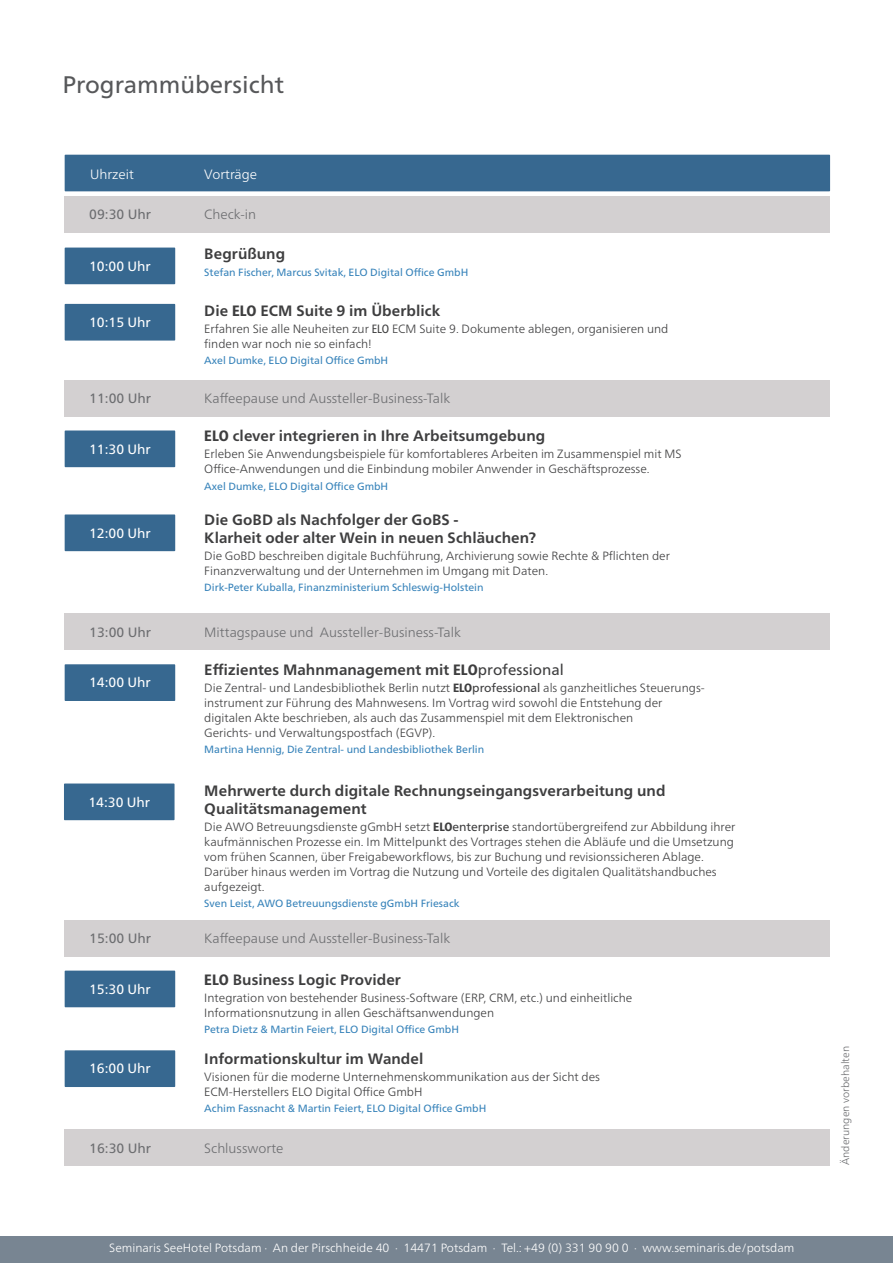
<style>
.page{position:relative;width:893px;height:1263px;background:#fff}
.page>*{position:absolute;margin:0;border:0;box-sizing:border-box;transform-origin:0 0}
.t1{font:24px "Frutiger Neue LTW1 G";color:#57585a}
.Vortragstitel{font:700 15px/18px "Frutiger Neue LTW1 G";letter-spacing:.005em;color:#3e3e3f}
.t2{font:300 13.5px "Frutiger Neue LTW1 G";color:#6c6d70}
.t3{font:13.5px "Frutiger Neue LTW1 G";color:#fff}
.t4{font:13.5px "Frutiger Neue LTW1 G";color:#6c6d70}
.t5{font:300 13.5px "Frutiger Neue LTW1 G";color:#fff}
.Beschreibung{font:300 12px/15px "Frutiger Neue LTW1 G";color:#3e3e3f}
.t6{font:300 12px "Frutiger Neue LTW1 G";color:#fff}
.Referent_1-_und_2_sp{font:10.5px "Frutiger Neue LTW1 G";color:#3783ba}
.t7{font:300 10.5px "Frutiger Neue LTW1 G";color:#6c6d70}
.s1{font-weight:800;font-stretch:condensed}
.s2{font-weight:400;font-stretch:condensed}
.s3{font-weight:400}
</style>
<div class="page">
<div style="left:0;top:1236px;width:893px;height:27px;background:#788592"></div>
<div style="left:65px;top:248px;width:110px;height:36px;background:#376890"></div>
<div style="left:65px;top:304px;width:110px;height:37px;background:#376890"></div>
<div style="left:65px;top:430px;width:110px;height:37px;background:#376890"></div>
<div style="left:65px;top:664px;width:110px;height:37px;background:#376890"></div>
<div style="left:65px;top:970px;width:110px;height:37px;background:#376890"></div>
<div style="left:65px;top:380px;width:765px;height:36px;background:#d3d0d1"></div>
<div style="left:65px;top:920px;width:765px;height:36px;background:#d3d0d1"></div>
<div style="left:65px;top:1129px;width:765px;height:37px;background:#d3d0d1"></div>
<div style="left:65px;top:613px;width:765px;height:37px;background:#d3d0d1"></div>
<div style="left:65px;top:196px;width:765px;height:37px;background:#d3d0d1"></div>
<div style="left:65px;top:155px;width:765px;height:36px;background:#376890"></div>
<div style="left:64px;top:783px;width:111px;height:37px;background:#376890"></div>
<div style="left:65px;top:514px;width:110px;height:37px;background:#376890"></div>
<div style="left:65px;top:1050px;width:110px;height:37px;background:#376890"></div>
<p class="t1" style="left:63px;top:70px;width:223px">Programmübersicht</p>
<p class="t5" style="left:90px;top:166px;width:45px">Uhrzeit</p>
<p class="t5" style="left:204px;top:166px;width:54px">Vorträge</p>
<p class="t4" style="left:89px;top:207px;width:63px">09:30 Uhr</p>
<p class="t3" style="left:89px;top:258px;width:63px">10:00 Uhr</p>
<p class="t3" style="left:89px;top:314px;width:63px">10:15 Uhr</p>
<p class="t4" style="left:89px;top:391px;width:63px">11:00 Uhr</p>
<p class="t3" style="left:89px;top:441px;width:63px">11:30 Uhr</p>
<p class="t3" style="left:89px;top:525px;width:63px">12:00 Uhr</p>
<p class="t4" style="left:89px;top:624px;width:63px">13:00 Uhr</p>
<p class="t3" style="left:89px;top:675px;width:63px">14:00 Uhr</p>
<p class="t3" style="left:88px;top:794px;width:63px">14:30 Uhr</p>
<p class="t4" style="left:89px;top:931px;width:63px">15:00 Uhr</p>
<p class="t3" style="left:89px;top:981px;width:63px">15:30 Uhr</p>
<p class="t3" style="left:89px;top:1061px;width:63px">16:00 Uhr</p>
<p class="t4" style="left:89px;top:1140px;width:63px">16:30 Uhr</p>
<p class="t2" style="left:204px;top:206px;width:53px">Check-in</p>
<p class="Vortragstitel" style="left:204px;top:245px;width:82px">Begrüßung</p>
<p class="Referent_1-_und_2_sp" style="left:204px;top:266px;width:266px">Stefan Fischer, Marcus Svitak, ELO Digital Office GmbH</p>
<p class="Vortragstitel" style="left:204px;top:301px;width:237px">Die <span class="s1">ELO</span> ECM Suite 9 im Überblick</p>
<p class="Beschreibung" style="left:204px;top:321px;width:466px">Erfahren Sie alle Neuheiten zur <span class="s2">ELO</span> ECM Suite 9. Dokumente ablegen, organisieren und finden war noch nie so einfach!</p>
<p class="Referent_1-_und_2_sp" style="left:204px;top:354px;width:185px">Axel Dumke, ELO Digital Office GmbH</p>
<p class="t2" style="left:204px;top:390px;width:247px">Kaffeepause und Aussteller-Business-Talk</p>
<p class="Vortragstitel" style="left:204px;top:427px;width:342px"><span class="s1">ELO</span> clever integrieren in Ihre Arbeitsumgebung</p>
<p class="Beschreibung" style="left:204px;top:447px;width:479px">Erleben Sie Anwendungsbeispiele für komfortableres Arbeiten im Zusammenspiel mit MS<br>Office-Anwendungen und die Einbindung mobiler Anwender in Geschäftsprozesse.</p>
<p class="Referent_1-_und_2_sp" style="left:204px;top:480px;width:185px">Axel Dumke, ELO Digital Office GmbH</p>
<p class="Vortragstitel" style="left:204px;top:511px;width:333px">Die GoBD als Nachfolger der GoBS -<br>Klarheit oder alter Wein in neuen Schläuchen?</p>
<p class="Beschreibung" style="left:204px;top:548px;width:467px">Die GoBD beschreiben digitale Buchführung, Archivierung sowie Rechte &amp; Pflichten der<br>Finanzverwaltung und der Unternehmen im Umgang mit Daten.</p>
<p class="Referent_1-_und_2_sp" style="left:204px;top:582px;width:281px">Dirk-Peter Kuballa, Finanzministerium Schleswig-Holstein</p>
<p class="t2" style="left:204px;top:624px;width:258px">Mittagspause und Aussteller-Business-Talk</p>
<p class="Vortragstitel" style="left:204px;top:661px;width:361px">Effizientes Mahnmanagement mit <span class="s1">ELO</span><span class="s3">professional</span></p>
<p class="Beschreibung" style="left:204px;top:680px;width:502px">Die Zentral- und Landesbibliothek Berlin nutzt <span class="s1">ELO</span><span class="s3">professional</span> als ganzheitliches Steuerungs&shy;instrument zur Führung des Mahnwesens. Im Vortrag wird sowohl die Entstehung der digitalen Akte beschrieben, als auch das Zusammenspiel mit dem Elektronischen<br>Gerichts- und Verwaltungspostfach (EGVP).</p>
<p class="Referent_1-_und_2_sp" style="left:204px;top:743px;width:282px">Martina Hennig, Die Zentral- und Landesbibliothek Berlin</p>
<p class="Vortragstitel" style="left:204px;top:782px;width:463px">Mehrwerte durch digitale Rechnungseingangsverarbeitung und</p>
<p class="Vortragstitel" style="left:204px;top:800px;width:164px">Qualitätsmanagement</p>
<p class="Beschreibung" style="left:204px;top:819px;width:533px">Die AWO Betreuungsdienste gGmbH setzt <span class="s1">ELO</span><span class="s3">enterprise</span> standortübergreifend zur Abbildung ihrer kaufmännischen Prozesse ein. Im Mittelpunkt des Vortrages stehen die Abläufe und die Umsetzung vom frühen Scannen, über Freigabeworkflows, bis zur Buchung und revisionssicheren Ablage.<br>Darüber hinaus werden im Vortrag die Nutzung und Vorteile des digitalen Qualitätshandbuches aufgezeigt.</p>
<p class="Referent_1-_und_2_sp" style="left:204px;top:897px;width:257px">Sven Leist, AWO Betreuungsdienste gGmbH Friesack</p>
<p class="t2" style="left:204px;top:930px;width:247px">Kaffeepause und Aussteller-Business-Talk</p>
<p class="Vortragstitel" style="left:204px;top:970px;width:198px"><span class="s1">ELO</span> Business Logic Provider</p>
<p class="Beschreibung" style="left:204px;top:990px;width:429px">Integration von bestehender Business-Software (ERP, CRM, etc.) und einheitliche<br>Informationsnutzung in allen Geschäftsanwendungen</p>
<p class="Referent_1-_und_2_sp" style="left:204px;top:1023px;width:256px">Petra Dietz &amp; Martin Feiert, ELO Digital Office GmbH</p>
<p class="Vortragstitel" style="left:204px;top:1050px;width:221px">Informationskultur im Wandel</p>
<p class="Beschreibung" style="left:204px;top:1069px;width:397px">Visionen für die moderne Unternehmenskommunikation aus der Sicht des<br>ECM-Herstellers ELO Digital Office GmbH</p>
<p class="Referent_1-_und_2_sp" style="left:204px;top:1103px;width:284px">Achim Fassnacht &amp; Martin Feiert, ELO Digital Office GmbH</p>
<p class="t2" style="left:204px;top:1139px;width:81px">Schlussworte</p>
<p class="t6" style="left:109px;top:1240px;width:687px">Seminaris SeeHotel Potsdam · An der Pirschheide 40 · 14471 Potsdam · Tel.: +49 (0) 331 90 90 0 · www.seminaris.de/potsdam</p>
<p class="t7" style="left:839px;top:1165px;width:121px;rotate:-90deg">Änderungen vorbehalten</p>
</div>
